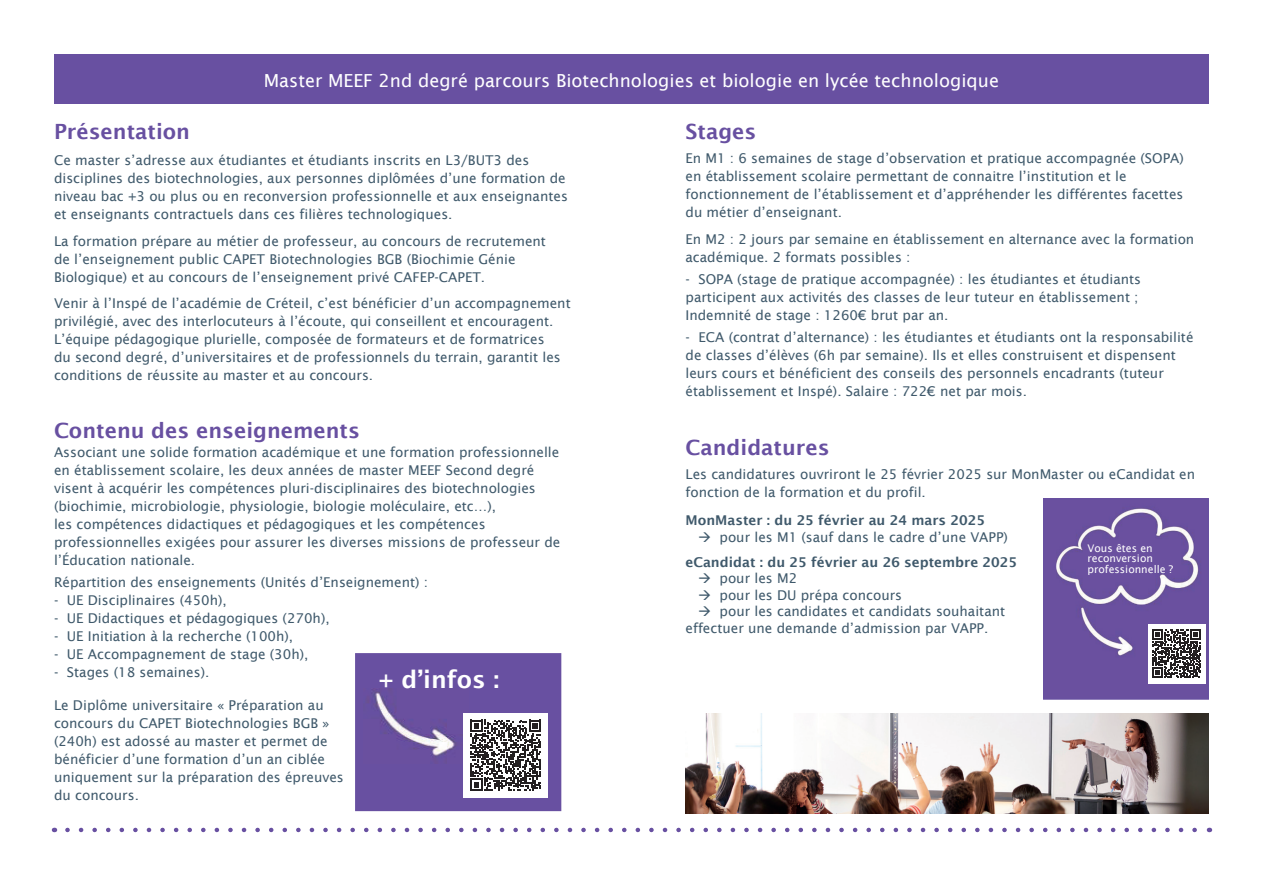
<style>
.page{position:relative;width:1263px;height:893px;background:#fff}
.page>*{position:absolute;margin:0;border:0;box-sizing:border-box;transform-origin:0 0}
.t1{font:600 24px "Lucida Sans";color:#fff}
.t2{font:600 21px "Lucida Sans";color:#6850a1}
.t3{font:18px "Lucida Sans";color:#fff}
.t4{font:13.5px/18px "Lucida Sans";color:#3f596b}
.t5{font:600 13.5px "Lucida Sans";color:#3f596b}
.t6{font:10.5px/10.5px "Lucida Sans";color:#fff}
</style>
<div class="page">
<div style="left:54px;top:55px;width:1155px;height:49px;background:#6850a1"></div>
<svg style="left:67px;top:828px;width:1130px;height:4px"></svg>
<div style="left:356px;top:654px;width:205px;height:156px;background:#6850a1"></div>
<img style="left:366px;top:688px;width:97px;height:75px">
<div style="left:355px;top:653px;width:206px;height:158px;border:2px solid #6850a1"></div>
<div style="left:463px;top:713px;width:85px;height:84px;background:#fff"></div>
<svg style="left:470px;top:720px;width:71px;height:71px"></svg>
<img style="left:1046px;top:501px;width:160px;height:196px">
<div style="left:1043px;top:498px;width:166px;height:202px;border:2px solid #6850a1"></div>
<div style="left:1148px;top:624px;width:57px;height:60px;background:#fff"></div>
<svg style="left:1152px;top:629px;width:49px;height:49px"></svg>
<img style="left:685px;top:713px;width:524px;height:101px">
<h3 class="t3" style="left:264px;top:70px;width:737px">Master MEEF 2nd degré parcours Biotechnologies et biologie en lycée technologique</h3>
<h2 class="t2" style="left:54px;top:119px;width:138px">Présentation</h2>
<p class="t4" style="left:54px;top:151px;width:515px">Ce master s’adresse aux étudiantes et étudiants inscrits en L3/BUT3 des disciplines des biotechnologies, aux personnes diplômées d’une formation de niveau bac +3 ou plus ou en reconversion professionnelle et aux enseignantes et enseignants contractuels dans ces filières technologiques.</p>
<p class="t4" style="left:54px;top:232px;width:493px">La formation prépare au métier de professeur, au concours de recrutement de l’enseignement public CAPET Biotechnologies BGB (Biochimie Génie<br>Biologique) et au concours de l’enseignement privé CAFEP-CAPET.</p>
<p class="t4" style="left:54px;top:294px;width:518px">Venir à l’Inspé de l’académie de Créteil, c’est bénéficier d’un accompagnement privilégié, avec des interlocuteurs à l’écoute, qui conseillent et encouragent.<br>L’équipe pédagogique plurielle, composée de formateurs et de formatrices<br>du second degré, d’universitaires et de professionnels du terrain, garantit les conditions de réussite au master et au concours.</p>
<h2 class="t2" style="left:54px;top:419px;width:307px">Contenu des enseignements</h2>
<p class="t4" style="left:54px;top:443px;width:508px">Associant une solide formation académique et une formation professionnelle en établissement scolaire, les deux années de master MEEF Second degré visent à acquérir les compétences pluri-disciplinaires des biotechnologies (biochimie, microbiologie, physiologie, biologie moléculaire, etc…),<br>les compétences didactiques et pédagogiques et les compétences professionnelles exigées pour assurer les diverses missions de professeur de l’Éducation nationale.</p>
<p class="t4" style="left:54px;top:573px;width:376px">Répartition des enseignements (Unités d’Enseignement) :</p>
<p class="t4" style="left:54px;top:591px;width:174px">- UE Disciplinaires (450h),</p>
<p class="t4" style="left:54px;top:609px;width:277px">- UE Didactiques et pédagogiques (270h),</p>
<p class="t4" style="left:54px;top:627px;width:241px">- UE Initiation à la recherche (100h),</p>
<p class="t4" style="left:54px;top:645px;width:256px">- UE Accompagnement de stage (30h),</p>
<p class="t4" style="left:54px;top:663px;width:157px">- Stages (18 semaines).</p>
<h1 class="t1" style="left:378px;top:666px;width:122px">+ d’infos :</h1>
<p class="t4" style="left:54px;top:696px;width:291px">Le Diplôme universitaire « Préparation au concours du CAPET Biotechnologies BGB » (240h) est adossé au master et permet de bénéficier d’une formation d’un an ciblée uniquement sur la préparation des épreuves du concours.</p>
<h2 class="t2" style="left:685px;top:119px;width:72px">Stages</h2>
<p class="t4" style="left:685px;top:150px;width:500px">En M1 : 6 semaines de stage d’observation et pratique accompagnée (SOPA) en établissement scolaire permettant de connaitre l’institution et le fonctionnement de l’établissement et d’appréhender les différentes facettes du métier d’enseignant.</p>
<p class="t4" style="left:685px;top:230px;width:510px">En M2 : 2 jours par semaine en établissement en alternance avec la formation académique. 2 formats possibles :</p>
<p class="t4" style="left:685px;top:270px;width:457px">- SOPA (stage de pratique accompagnée) : les étudiantes et étudiants participent aux activités des classes de leur tuteur en établissement ;<br>Indemnité de stage : 1260€ brut par an.</p>
<p class="t4" style="left:685px;top:329px;width:509px">- ECA (contrat d’alternance) : les étudiantes et étudiants ont la responsabilité de classes d’élèves (6h par semaine). Ils et elles construisent et dispensent leurs cours et bénéficient des conseils des personnels encadrants (tuteur établissement et Inspé). Salaire : 722€ net par mois.</p>
<h2 class="t2" style="left:685px;top:435px;width:146px">Candidatures</h2>
<p class="t4" style="left:685px;top:465px;width:511px">Les candidatures ouvriront le 25 février 2025 sur MonMaster ou eCandidat en fonction de la formation et du profil.</p>
<p class="t5" style="left:685px;top:513px;width:301px">MonMaster : du 25 février au 24 mars 2025</p>
<p class="t4" style="left:719px;top:528px;width:290px">pour les M1 (sauf dans le cadre d’une VAPP)</p>
<p class="t5" style="left:685px;top:554px;width:333px">eCandidat : du 25 février au 26 septembre 2025</p>
<p class="t4" style="left:719px;top:569px;width:79px">pour les M2</p>
<p class="t4" style="left:719px;top:586px;width:184px">pour les DU prépa concours</p>
<p class="t4" style="left:719px;top:602px;width:287px">pour les candidates et candidats souhaitant</p>
<p class="t4" style="left:685px;top:619px;width:304px">effectuer une demande d’admission par VAPP.</p>
<p class="t6" style="left:1087px;top:543px;width:87px">Vous êtes en reconversion professionnelle ?</p>
</div>
